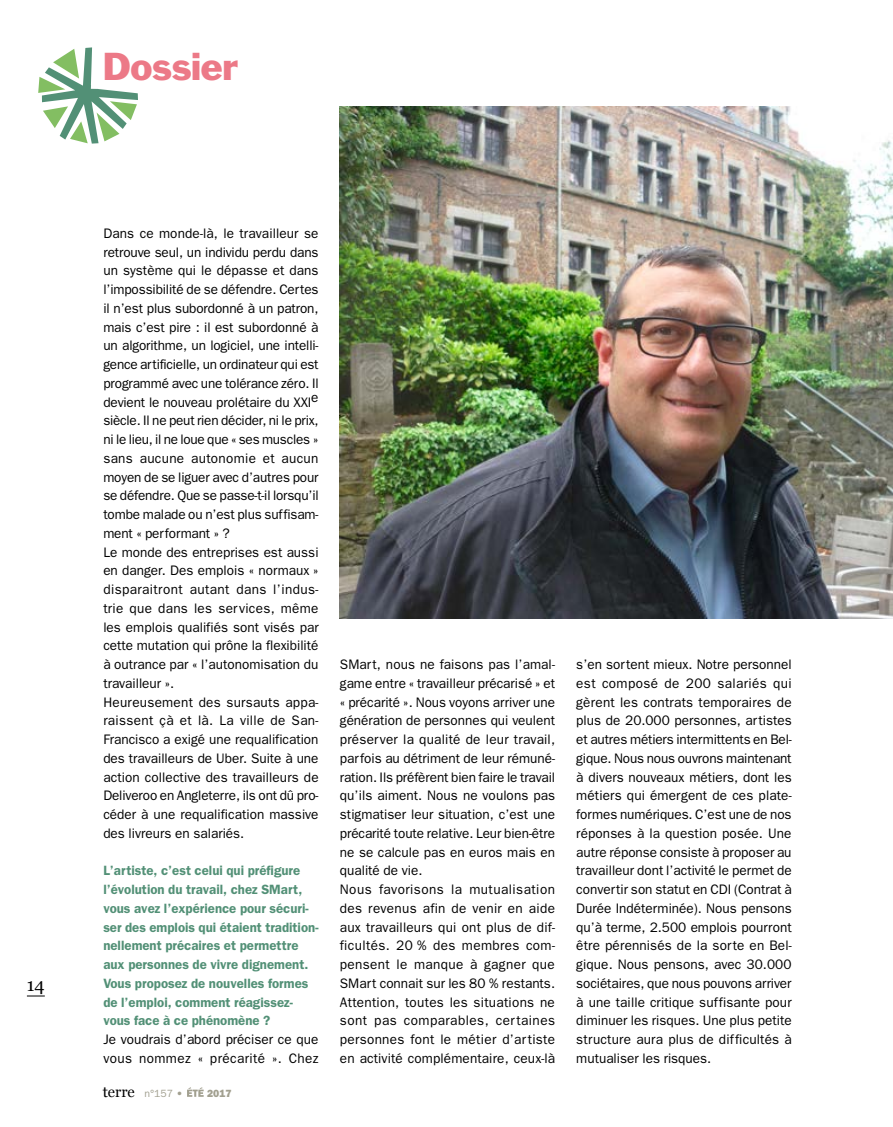
<style>
.page{position:relative;width:893px;height:1127px;background:#fff}
.page>*{position:absolute;margin:0;border:0;box-sizing:border-box;transform-origin:0 0}
.t1{font:36px "Franklin Gothic";letter-spacing:-.01em;color:#ec7987}
.t2{font:18px "Georgia";color:#000}
.t3{font:15px "Georgia";color:#000}
.t4{font:13.8px/18.8px "Franklin Gothic";color:#000}
.t5{font:600 13.5px/18.8px "Franklin Gothic";color:#529076}
.t6{font:800 10.5px "Franklin Gothic";color:#a2a090}
.s1{font-family:"Franklin Gothic";font-size:10.5px;color:#a2a090}
.s2{font-family:"Franklin Gothic";font-weight:800;font-size:10.5px;color:#a2a090}
</style>
<div class="page">
<svg style="left:27px;top:995px;width:18px;height:1px"></svg>
<svg style="left:187px;top:1087px;width:17px;height:10px"></svg>
<svg style="left:38px;top:47px;width:100px;height:97px"></svg>
<img style="left:339px;top:106px;width:554px;height:512px">
<h1 class="t1" style="left:103px;top:43px;width:137px">Dossier</h1>
<h2 class="t2" style="left:27px;top:971px;width:19px">14</h2>
<p class="t4" style="left:103px;top:223px;width:217px">Dans ce monde-là, le travailleur se retrouve seul, un individu perdu dans un système qui le dépasse et dans l’impossibilité de se défendre. Certes il n’est plus subordonné à un patron, mais c’est pire : il est subordonné à un algorithme, un logiciel, une intelli&shy;gence artificielle, un ordinateur qui est programmé avec une tolérance zéro. Il devient le nouveau prolétaire du XXIe siècle. Il ne peut rien décider, ni le prix, ni le lieu, il ne loue que « ses muscles » sans aucune autonomie et aucun moyen de se liguer avec d’autres pour se défendre. Que se passe-t-il lorsqu’il tombe malade ou n’est plus suffisam&shy;ment « performant » ?<br>Le monde des entreprises est aussi en danger. Des emplois « normaux » disparaitront autant dans l’indus&shy;trie que dans les services, même les emplois qualifiés sont visés par cette mutation qui prône la flexibilité à outrance par « l’autonomisation du travailleur ».<br>Heureusement des sursauts appa&shy;raissent çà et là. La ville de San-Francisco a exigé une requalification des travailleurs de Uber. Suite à une action collective des travailleurs de Deliveroo en Angleterre, ils ont dû pro&shy;céder à une requalification massive des livreurs en salariés.</p>
<p class="t5" style="left:103px;top:861px;width:217px">L’artiste, c’est celui qui préfigure l’évolution du travail, chez SMart, vous avez l’expérience pour sécuri&shy;ser des emplois qui étaient tradition&shy;nellement précaires et permettre aux personnes de vivre dignement.<br>Vous proposez de nouvelles formes de l’emploi, comment réagissez&shy;vous face à ce phénomène ?</p>
<p class="t4" style="left:103px;top:1030px;width:217px">Je voudrais d’abord préciser ce que vous nommez « précarité ». Chez</p>
<p class="t3" style="left:103px;top:1080px;width:82px">terre <span class="s1">n°157</span> <span class="s2">•</span></p>
<p class="t6" style="left:207px;top:1087px;width:26px">2017</p>
<p class="t4" style="left:340px;top:655px;width:217px">SMart, nous ne faisons pas l’amal&shy;game entre « travailleur précarisé » et « précarité ». Nous voyons arriver une génération de personnes qui veulent préserver la qualité de leur travail, parfois au détriment de leur rémuné&shy;ration. Ils préfèrent bien faire le travail qu’ils aiment. Nous ne voulons pas stigmatiser leur situation, c’est une précarité toute relative. Leur bien-être ne se calcule pas en euros mais en qualité de vie.<br>Nous favorisons la mutualisation des revenus afin de venir en aide aux travailleurs qui ont plus de dif&shy;ficultés. 20 % des membres com&shy;pensent le manque à gagner que SMart connait sur les 80 % restants.<br>Attention, toutes les situations ne sont pas comparables, certaines personnes font le métier d’artiste en activité complémentaire, ceux-là</p>
<p class="t4" style="left:576px;top:655px;width:217px;text-align:justify">s’en sortent mieux. Notre personnel est composé de 200 salariés qui gèrent les contrats temporaires de plus de 20.000 personnes, artistes et autres métiers intermittents en Bel&shy;gique. Nous nous ouvrons maintenant à divers nouveaux métiers, dont les métiers qui émergent de ces plate&shy;formes numériques. C’est une de nos réponses à la question posée. Une autre réponse consiste à proposer au travailleur dont l’activité le permet de convertir son statut en CDI (Contrat à Durée Indéterminée). Nous pensons qu’à terme, 2.500 emplois pourront être pérennisés de la sorte en Bel&shy;gique. Nous pensons, avec 30.000 sociétaires, que nous pouvons arriver à une taille critique suffisante pour diminuer les risques. Une plus petite structure aura plus de difficultés à mutualiser les risques.</p>
</div>
